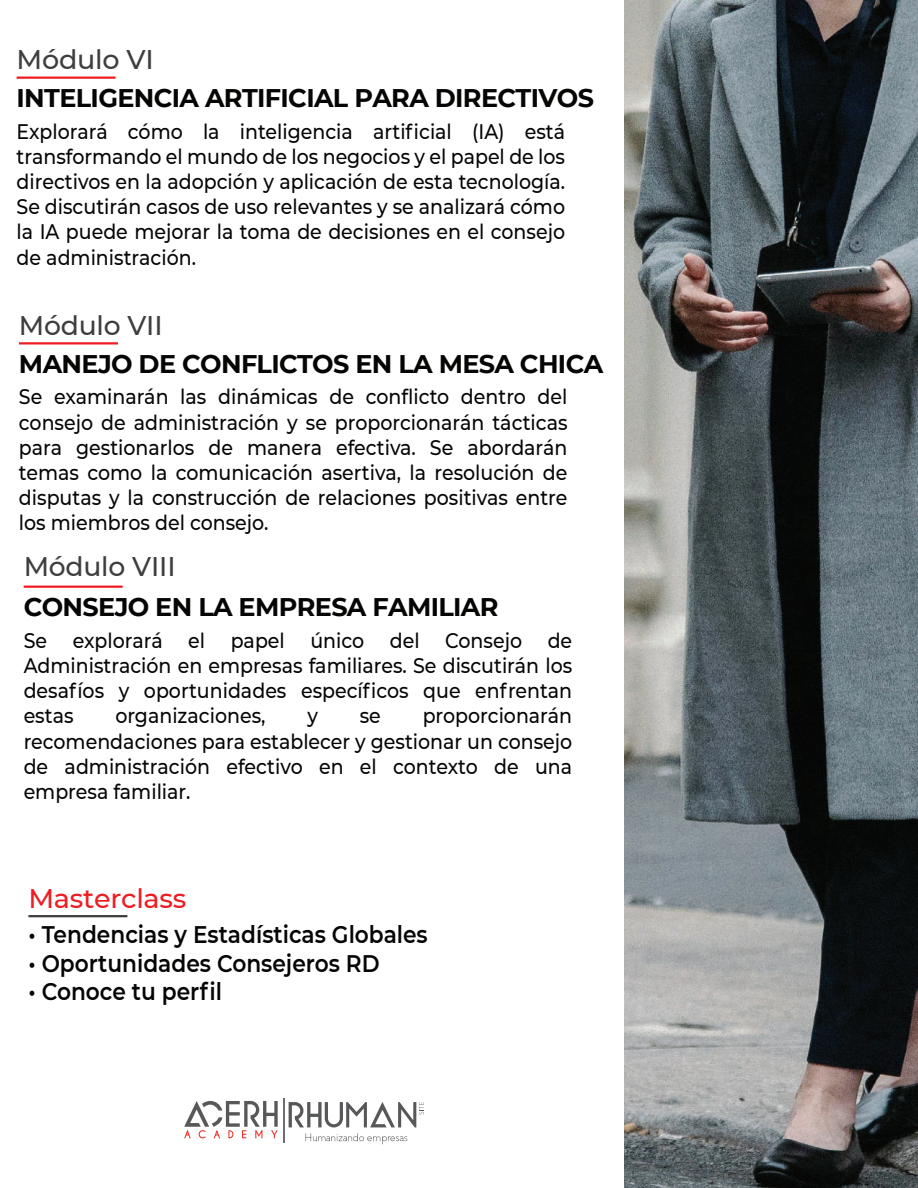
<style>
.page{position:relative;width:918px;height:1188px;background:#fff}
.page>*{position:absolute;margin:0;border:0;box-sizing:border-box;transform-origin:0 0}
.t1{font:500 27px "Montserrat";letter-spacing:-.01em;color:#3e3e3f}
.t2{font:500 27px "Montserrat";letter-spacing:-.01em;color:#ee1d23}
.t3{font:700 25.5px "Montserrat";letter-spacing:-.025em;color:#050504}
.t4{font:600 24px "Montserrat";color:#050504;scale:.9 1}
.t5{font:500 21px/25.2px "Montserrat";color:#050504;text-align:justify;scale:.9 1}
</style>
<div class="page">
<img style="left:624px;top:0;width:294px;height:1188px">
<svg style="left:289px;top:1102px;width:135px;height:42px"></svg>
<svg style="left:184px;top:1101px;width:94px;height:37px"></svg>
<hr style="left:283px;top:1099px;width:1px;height:44px;background:#6c6d70">
<hr style="left:28px;top:915px;width:99px;height:2px;background:#3e3e3f">
<hr style="left:17px;top:77px;width:99px;height:2px;background:#ee1d23">
<hr style="left:19px;top:342px;width:99px;height:3px;background:#ee1d23">
<hr style="left:24px;top:586px;width:99px;height:2px;background:#ee1d23">
<p class="t1" style="left:17px;top:41px;width:139px">Módulo VI</p>
<p class="t3" style="left:17px;top:79px;width:579px">INTELIGENCIA ARTIFICIAL PARA DIRECTIVOS</p>
<p class="t5" style="left:17px;top:118px;width:611px">Explorará cómo la inteligencia artificial (IA) está transformando el mundo de los negocios y el papel de los directivos en la adopción y aplicación de esta tecnología.<br>Se discutirán casos de uso relevantes y se analizará cómo la IA puede mejorar la toma de decisiones en el consejo de administración.</p>
<p class="t1" style="left:19px;top:306px;width:145px">Módulo VII</p>
<p class="t3" style="left:19px;top:345px;width:586px">MANEJO DE CONFLICTOS EN LA MESA CHICA</p>
<p class="t5" style="left:19px;top:384px;width:611px">Se examinarán las dinámicas de conflicto dentro del consejo de administración y se proporcionarán tácticas para gestionarlos de manera efectiva. Se abordarán temas como la comunicación asertiva, la resolución de disputas y la construcción de relaciones positivas entre los miembros del consejo.</p>
<p class="t1" style="left:24px;top:548px;width:154px">Módulo VIII</p>
<p class="t3" style="left:24px;top:588px;width:476px">CONSEJO EN LA EMPRESA FAMILIAR</p>
<p class="t5" style="left:24px;top:627px;width:611px">Se explorará el papel único del Consejo de Administración en empresas familiares. Se discutirán los desafíos y oportunidades específicos que enfrentan estas</p>
<p class="t5" style="left:24px;top:702px;width:611px;text-indent:399px">proporcionarán recomendaciones para establecer y gestionar un consejo de administración efectivo en el contexto de una empresa familiar.</p>
<p class="t5" style="left:115px;top:702px;width:168px">organizaciones,</p>
<p class="t5" style="left:307px;top:702px;width:13px">y</p>
<p class="t5" style="left:360px;top:702px;width:25px">se</p>
<p class="t2" style="left:28px;top:879px;width:159px">Masterclass</p>
<p class="t4" style="left:28px;top:917px;width:445px">• Tendencias y Estadísticas Globales</p>
<p class="t4" style="left:28px;top:946px;width:392px">• Oportunidades Consejeros RD</p>
<p class="t4" style="left:28px;top:975px;width:217px">• Conoce tu perfil</p>
</div>
